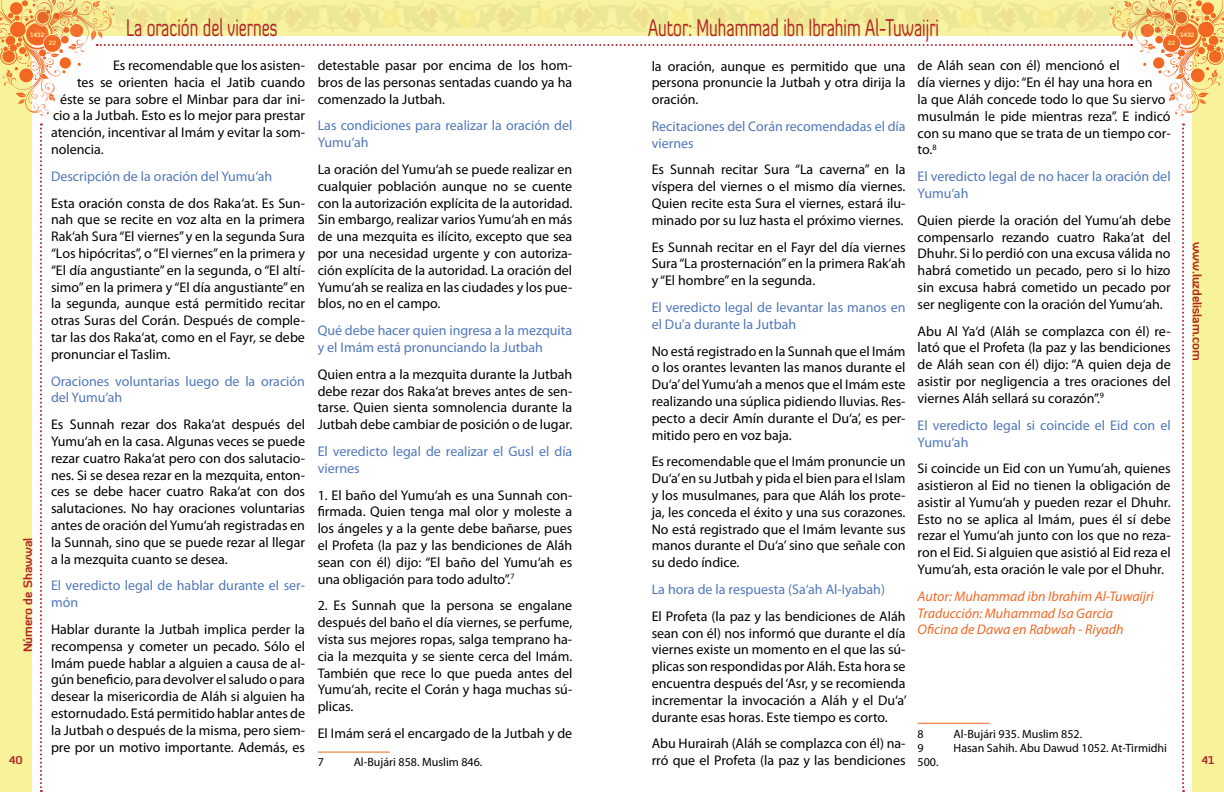
<style>
.page{position:relative;width:1224px;height:792px;background:#fff}
.page>*{position:absolute;margin:0;border:0;box-sizing:border-box;transform-origin:0 0}
.t1{font:24px "Diavlo";color:#b22328;scale:.67 1}
.t2{font:14px/16.8px "Myriad Pro";color:#000;text-align:justify}
.t3{font:14px/16.8px "Myriad Pro";color:#5077bb}
.t4{font:italic 14px/16.8px "Myriad Pro";color:#f26722}
.t5{font:12px "Myriad Pro";color:#000}
.t6{font:700 12px "Diavlo";color:#b22328}
.t7{font:700 11px "Diavlo";color:#b22328}
.t8{font:700 6px "Diavlo";color:#f8f299}
</style>
<div class="page">
<hr style="left:318px;top:752px;width:72px;height:1px;background:#f26722">
<hr style="left:918px;top:723px;width:72px;height:1px;background:#f26722">
<div style="left:0;top:0;width:32px;height:792px;background:#f8f29a"></div>
<div style="left:1192px;top:0;width:32px;height:792px;background:#f8f29a"></div>
<svg style="left:40px;top:124px;width:2px;height:668px"></svg>
<svg style="left:1182px;top:124px;width:2px;height:668px"></svg>
<svg style="left:0;top:0;width:1224px;height:116px"></svg>
<img style="left:35px;top:1px;width:1156px;height:36px">
<p class="t1" style="left:126px;top:13px;width:228px">La oración del viernes</p>
<p class="t1" style="left:648px;top:13px;width:436px">Autor: Muhammad ibn Ibrahim Al-Tuwaijri</p>
<p class="t2" style="left:77px;top:57px;width:229px;text-align:right">Es recomendable que los asisten-<br>tes se orienten hacia el Jatib cuando</p>
<p class="t2" style="left:51px;top:90px;width:255px;text-indent:9px">éste se para sobre el Minbar para dar ini&shy;cio a la Jutbah. Esto es lo mejor para prestar atención, incentivar al Imám y evitar la som&shy;nolencia.</p>
<p class="t3" style="left:51px;top:168px;width:223px">Descripción de la oración del Yumu‘ah</p>
<p class="t2" style="left:51px;top:194px;width:256px">Esta oración consta de dos Raka‘at. Es Sun&shy;nah que se recite en voz alta en la primera Rak‘ah Sura “El viernes” y en la segunda Sura “Los hipócritas”, o “El viernes” en la primera y “El día angustiante” en la segunda, o “El altí&shy;simo” en la primera y “El día angustiante” en la segunda, aunque está permitido recitar otras Suras del Corán. Después de comple&shy;tar las dos Raka‘at, como en el Fayr, se debe pronunciar el Taslim.</p>
<p class="t3" style="left:51px;top:372px;width:256px">Oraciones voluntarias luego de la oración del Yumu‘ah</p>
<p class="t2" style="left:51px;top:416px;width:256px">Es Sunnah rezar dos Raka‘at después del Yumu‘ah en la casa. Algunas veces se puede rezar cuatro Raka‘at pero con dos salutacio&shy;nes. Si se desea rezar en la mezquita, enton&shy;ces se debe hacer cuatro Raka‘at con dos salutaciones. No hay oraciones voluntarias antes de oración del Yumu‘ah registradas en la Sunnah, sino que se puede rezar al llegar a la mezquita cuanto se desea.</p>
<p class="t3" style="left:51px;top:577px;width:255px">El veredicto legal de hablar durante el ser&shy;món</p>
<p class="t2" style="left:51px;top:621px;width:256px">Hablar durante la Jutbah implica perder la recompensa y cometer un pecado. Sólo el Imám puede hablar a alguien a causa de al&shy;gún beneficio, para devolver el saludo o para desear la misericordia de Aláh si alguien ha estornudado. Está permitido hablar antes de la Jutbah o después de la misma, pero siem&shy;pre por un motivo importante. Además, es</p>
<p class="t8" style="left:30px;top:31px;width:16px">1432</p>
<p class="t8" style="left:1180px;top:31px;width:16px">1432</p>
<p class="t8" style="left:49px;top:39px;width:9px">22</p>
<p class="t8" style="left:1168px;top:39px;width:9px">22</p>
<p class="t2" style="left:318px;top:57px;width:256px">detestable pasar por encima de los hom&shy;bros de las personas sentadas cuando ya ha comenzado la Jutbah.</p>
<p class="t3" style="left:318px;top:117px;width:256px">Las condiciones para realizar la oración del<br>Yumu‘ah</p>
<p class="t2" style="left:318px;top:161px;width:256px">La oración del Yumu‘ah se puede realizar en cualquier población aunque no se cuente con la autorización explícita de la autoridad.<br>Sin embargo, realizar varios Yumu‘ah en más de una mezquita es ilícito, excepto que sea por una necesidad urgente y con autoriza&shy;ción explícita de la autoridad. La oración del Yumu‘ah se realiza en las ciudades y los pue&shy;blos, no en el campo.</p>
<p class="t3" style="left:318px;top:322px;width:256px">Qué debe hacer quien ingresa a la mezquita y el Imám está pronunciando la Jutbah</p>
<p class="t2" style="left:318px;top:365px;width:256px">Quien entra a la mezquita durante la Jutbah debe rezar dos Raka‘at breves antes de sen&shy;tarse. Quien sienta somnolencia durante la Jutbah debe cambiar de posición o de lugar.</p>
<p class="t3" style="left:318px;top:443px;width:256px">El veredicto legal de realizar el Gusl el día viernes</p>
<p class="t2" style="left:318px;top:486px;width:256px">1. El baño del Yumu‘ah es una Sunnah con&shy;firmada. Quien tenga mal olor y moleste a los ángeles y a la gente debe bañarse, pues el Profeta (la paz y las bendiciones de Aláh sean con él) dijo: “El baño del Yumu‘ah es una obligación para todo adulto”.<sup>7</sup></p>
<p class="t2" style="left:318px;top:597px;width:256px">2. Es Sunnah que la persona se engalane después del baño el día viernes, se perfume, vista sus mejores ropas, salga temprano ha&shy;cia la mezquita y se siente cerca del Imám.<br>También que rece lo que pueda antes del Yumu‘ah, recite el Corán y haga muchas sú&shy;plicas.</p>
<p class="t2" style="left:318px;top:725px;width:256px">El Imám será el encargado de la Jutbah y de</p>
<p class="t5" style="left:318px;top:755px;width:8px">7</p>
<p class="t5" style="left:354px;top:755px;width:130px">Al-Bujári 858. Muslim 846.</p>
<p class="t2" style="left:918px;top:57px;width:255px;text-align:left">de Aláh sean con él) mencionó el<br>día viernes y dijo: “En él hay una hora en<br>la que Aláh concede todo lo que Su siervo musulmán le pide mientras reza”. E indicó con su mano que se trata de un tiempo cor&shy;to.<sup>8</sup></p>
<p class="t3" style="left:918px;top:168px;width:255px">El veredicto legal de no hacer la oración del<br>Yumu‘ah</p>
<p class="t2" style="left:918px;top:212px;width:255px">Quien pierde la oración del Yumu‘ah debe compensarlo rezando cuatro Raka‘at del Dhuhr. Si lo perdió con una excusa válida no habrá cometido un pecado, pero si lo hizo sin excusa habrá cometido un pecado por ser negligente con la oración del Yumu‘ah.</p>
<p class="t2" style="left:918px;top:322px;width:255px">Abu Al Ya‘d (Aláh se complazca con él) re&shy;lató que el Profeta (la paz y las bendiciones de Aláh sean con él) dijo: “A quien deja de asistir por negligencia a tres oraciones del viernes Aláh sellará su corazón”.<sup>9</sup></p>
<p class="t3" style="left:918px;top:416px;width:255px">El veredicto legal si coincide el Eid con el<br>Yumu‘ah</p>
<p class="t2" style="left:918px;top:460px;width:255px">Si coincide un Eid con un Yumu‘ah, quienes asistieron al Eid no tienen la obligación de asistir al Yumu‘ah y pueden rezar el Dhuhr.<br>Esto no se aplica al Imám, pues él sí debe rezar el Yumu‘ah junto con los que no reza&shy;ron el Eid. Si alguien que asistió al Eid reza el Yumu‘ah, esta oración le vale por el Dhuhr.</p>
<p class="t4" style="left:918px;top:588px;width:238px">Autor: Muhammad ibn Ibrahim Al-Tuwaijri<br>Traducción: Muhammad Isa Garcia<br>Oficina de Dawa en Rabwah - Riyadh</p>
<p class="t2" style="left:652px;top:57px;width:255px">la oración, aunque es permitido que una persona pronuncie la Jutbah y otra dirija la oración.</p>
<p class="t3" style="left:652px;top:118px;width:255px">Recitaciones del Corán recomendadas el día viernes</p>
<p class="t2" style="left:652px;top:161px;width:255px">Es Sunnah recitar Sura “La caverna” en la víspera del viernes o el mismo día viernes.<br>Quien recite esta Sura el viernes, estará ilu&shy;minado por su luz hasta el próximo viernes.</p>
<p class="t2" style="left:652px;top:238px;width:255px">Es Sunnah recitar en el Fayr del día viernes Sura “La prosternación” en la primera Rak‘ah y “El hombre” en la segunda.</p>
<p class="t3" style="left:652px;top:299px;width:255px">El veredicto legal de levantar las manos en el Du’a durante la Jutbah</p>
<p class="t2" style="left:652px;top:342px;width:255px">No está registrado en la Sunnah que el Imám</p>
<p class="t2" style="left:652px;top:359px;width:255px">o los orantes levanten las manos durante el Du‘a’ del Yumu‘ah a menos que el Imám este realizando una súplica pidiendo lluvias. Res&shy;pecto a decir Amín durante el Du‘a’, es per&shy;mitido pero en voz baja.</p>
<p class="t2" style="left:652px;top:453px;width:255px">Es recomendable que el Imám pronuncie un Du‘a’ en su Jutbah y pida el bien para el Islam y los musulmanes, para que Aláh los prote&shy;ja, les conceda el éxito y una sus corazones.<br>No está registrado que el Imám levante sus manos durante el Du‘a’ sino que señale con su dedo índice.</p>
<p class="t3" style="left:652px;top:581px;width:235px">La hora de la respuesta (Sa‘ah Al-Iyabah)</p>
<p class="t2" style="left:652px;top:608px;width:257px">El Profeta (la paz y las bendiciones de Aláh sean con él) nos informó que durante el día viernes existe un momento en el que las sú&shy;plicas son respondidas por Aláh. Esta hora se encuentra después del ‘Asr, y se recomienda incrementar la invocación a Aláh y el Du‘a’ durante esas horas. Este tiempo es corto.</p>
<p class="t2" style="left:652px;top:735px;width:255px">Abu Hurairah (Aláh se complazca con él) na&shy;rró que el Profeta (la paz y las bendiciones</p>
<p class="t6" style="left:1205px;top:242px;width:121px;rotate:90deg">www.luzdelislam.com</p>
<p class="t6" style="left:20px;top:652px;width:116px;rotate:-90deg">Número de Shawwal</p>
<p class="t5" style="left:918px;top:726px;width:8px">8</p>
<p class="t5" style="left:954px;top:726px;width:130px">Al-Bujári 935. Muslim 852.</p>
<p class="t5" style="left:918px;top:741px;width:8px">9</p>
<p class="t5" style="left:954px;top:741px;width:215px">Hasan Sahih. Abu Dawud 1052. At-Tirmidhi</p>
<p class="t7" style="left:9px;top:753px;width:15px">40</p>
<p class="t5" style="left:918px;top:755px;width:22px">500.</p>
<p class="t7" style="left:1202px;top:753px;width:14px">41</p>
</div>
